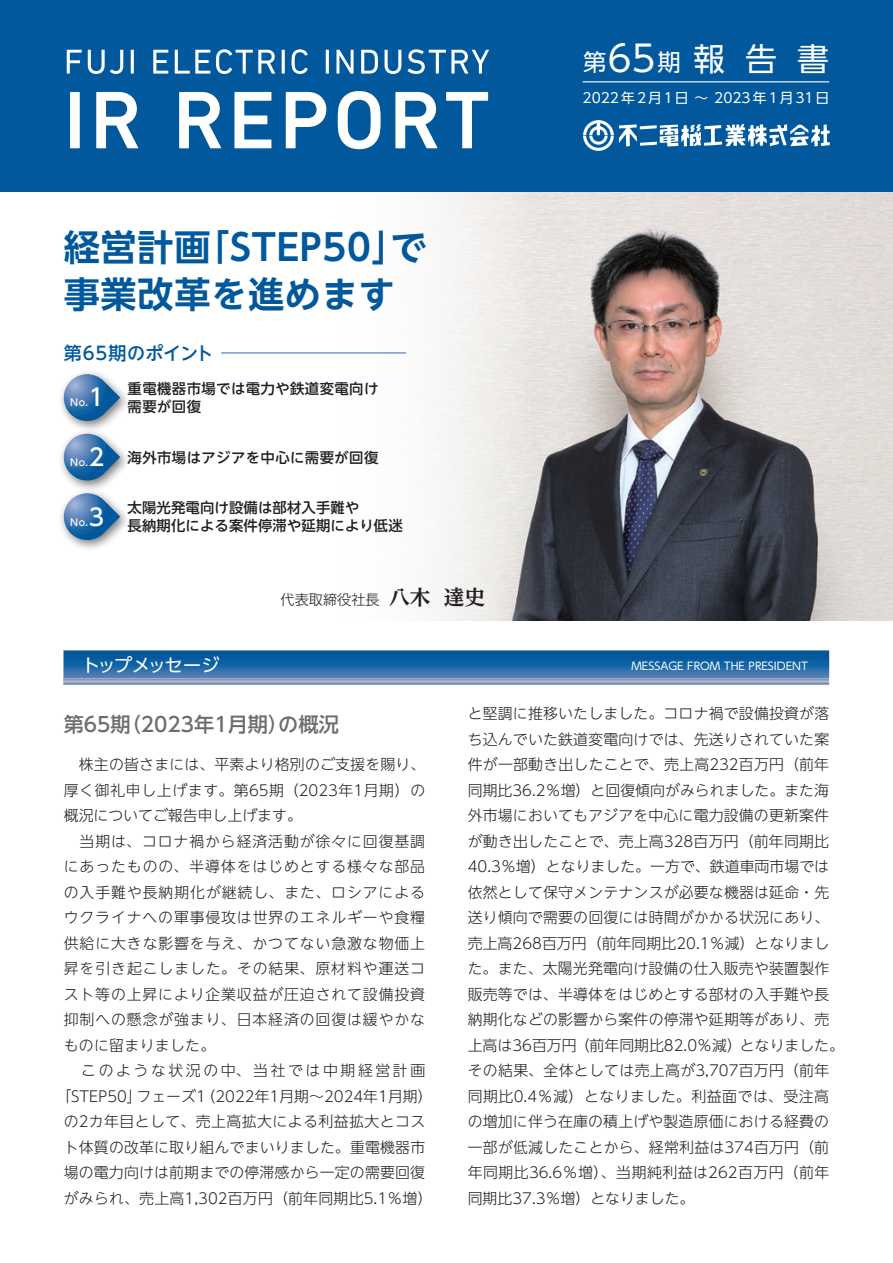
<style>
.page{position:relative;width:893px;height:1263px;background:#fff}
.page>*{position:absolute;margin:0;border:0;box-sizing:border-box;transform-origin:0 0}
.t1{font:700 36.15px/46.8px "UD Shin Go NT Pro De";letter-spacing:.02em;color:#01589c}
.t2{font:31.95px "UD Shin Go Pro";color:#fff}
.t3{font:500 23.4px "UD Shin Go NT Pro";color:#fff}
.t4{font:500 20.25px "UD Shin Go NT Pro";color:#6c6d70}
.t5{font:500 18px "UD Shin Go NT Pro";letter-spacing:.025em;color:#01589c}
.t6{font:18px "UD Shin Go Pro";letter-spacing:-.065em;color:#fff}
.t7{font:300 14.85px/25.5px "UD Shin Go NT Pro";letter-spacing:.015em;color:#231f20}
.t8{font:300 14.85px "UD Shin Go NT Pro";letter-spacing:.06em;color:#231f20}
.t9{font:300 14.85px "UD Shin Go NT Pro";letter-spacing:.045em;color:#231f20}
.t10{font:300 14.85px "UD Shin Go NT Pro";letter-spacing:.175em;color:#231f20}
.t11{font:500 14.4px/18px "UD Shin Go NT Pro";letter-spacing:.03em;color:#231f20}
.t12{font:500 14.4px/18px "UD Shin Go NT Pro";letter-spacing:.01em;color:#231f20}
.t13{font:300 14.1px "UD Shin Go NT Pro";color:#231f20}
.t14{font:13.8px "UD Shin Go Pro";letter-spacing:.13em;color:#fff}
.t15{font:10.65px "UD Shin Go Pro";color:#fff}
.t16{font:500 9.6px "UD Shin Go NT Pro";color:#fff}
.s1{font-family:"UD Reimin Pro";font-weight:700;font-size:20.55px}
.s2{font-size:23.4px}
.s3{font-size:36.15px}
</style>
<div class="page">
<img style="left:323px;top:191px;width:570px;height:430px">
<div style="left:0;top:0;width:893px;height:191px;background:#01589c"></div>
<div style="left:58px;top:368px;width:73px;height:65px;background:#231f20;opacity:.6"></div>
<svg style="left:61px;top:374px;width:43px;height:49px;background:#6692bd"></svg>
<div style="left:58px;top:428px;width:73px;height:65px;background:#231f20;opacity:.6"></div>
<svg style="left:61px;top:434px;width:43px;height:49px;background:#6591bd"></svg>
<div style="left:58px;top:487px;width:73px;height:65px;background:#231f20;opacity:.6"></div>
<svg style="left:61px;top:493px;width:43px;height:49px;background:#6692bd"></svg>
<svg style="left:70px;top:91px;width:418px;height:58px"></svg>
<svg style="left:67px;top:49px;width:422px;height:25px"></svg>
<hr style="left:583px;top:81px;width:246px;height:1px;background:#fff">
<svg style="left:583px;top:120px;width:247px;height:31px"></svg>
<hr style="left:221px;top:352px;width:185px;height:1px;background:#4779b3">
<svg style="left:64px;top:651px;width:765px;height:34px;background:#3573ab"></svg>
<h1 class="t1" style="left:64px;top:223px;width:364px">経営計画「STEP50」で事業改革を進めます</h1>
<p class="t5" style="left:64px;top:338px;width:151px">第65期のポイント</p>
<p class="t16" style="left:70px;top:395px;width:19px">No.</p>
<h3 class="t3" style="left:89px;top:379px;width:17px">1</h3>
<p class="t11" style="left:128px;top:379px;width:252px">重電機器市場では電力や鉄道変電向け需要が回復</p>
<p class="t11" style="left:128px;top:448px;width:252px">海外市場はアジアを中心に需要が回復</p>
<p class="t12" style="left:128px;top:498px;width:277px">太陽光発電向け設備は部材入手難や<br>長納期化による案件停滞や延期により低迷</p>
<p class="t16" style="left:70px;top:455px;width:19px">No.</p>
<h3 class="t3" style="left:89px;top:438px;width:17px">2</h3>
<p class="t16" style="left:70px;top:514px;width:19px">No.</p>
<h3 class="t3" style="left:89px;top:498px;width:17px">3</h3>
<p class="t13" style="left:281px;top:588px;width:206px">代表取締役社長 <span class="s1">八木 達史</span></p>
<h2 class="t2" style="left:583px;top:33px;width:248px"><span class="s2">第</span><span class="s3">65</span><span class="s2">期</span>報 告 書</h2>
<p class="t14" style="left:583px;top:87px;width:248px">2022年2月1日 〜 2023年1月31日</p>
<p class="t6" style="left:82px;top:651px;width:139px">トップメッセージ</p>
<p class="t15" style="left:631px;top:657px;width:178px">MESSAGE FROM THE PRESIDENT</p>
<h3 class="t4" style="left:64px;top:708px;width:277px">第65期（2023年1月期）の概況</h3>
<p class="t7" style="left:468px;top:700px;width:378px">と堅調に推移いたしました。コロナ禍で設備投資が落ち込んでいた鉄道変電向けでは、先送りされていた案件が一部動き出したことで、売上高232百万円（前年同期比36.2％増）と回復傾向がみられました。また海外市場においてもアジアを中心に電力設備の更新案件が動き出したことで、売上高328百万円（前年同期比<br>40.3％増）となりました。一方で、鉄道車両市場では依然として保守メンテナンスが必要な機器は延命・先送り傾向で需要の回復には時間がかかる状況にあり、売上高268百万円（前年同期比20.1％減）となりました。また、太陽光発電向け設備の仕入販売や装置製作販売等では、半導体をはじめとする部材の入手難や長納期化などの影響から案件の停滞や延期等があり、売上高は36百万円（前年同期比82.0％減）となりました。その結果、全体としては売上高が3,707百万円（前年同期比0.4％減）となりました。利益面では、受注高の増加に伴う在庫の積上げや製造原価における経費の一部が低減したことから、経常利益は374百万円（前年同期比36.6％増）、当期純利益は262百万円（前年同期比37.3％増）となりました。</p>
<p class="t7" style="left:64px;top:751px;width:363px">　株主の皆さまには、平素より格別のご支援を賜り、</p>
<p class="t9" style="left:64px;top:778px;width:363px">厚く御礼申し上げます。第65期（2023年1月期）の</p>
<p class="t7" style="left:64px;top:802px;width:240px">概況についてご報告申し上げます。</p>
<p class="t8" style="left:64px;top:829px;width:363px">　当期は、コロナ禍から経済活動が徐々に回復基調</p>
<p class="t8" style="left:64px;top:854px;width:363px">にあったものの、半導体をはじめとする様々な部品</p>
<p class="t8" style="left:64px;top:880px;width:363px">の入手難や長納期化が継続し、また、ロシアによる</p>
<p class="t8" style="left:64px;top:905px;width:363px">ウクライナへの軍事侵攻は世界のエネルギーや食糧</p>
<p class="t8" style="left:64px;top:931px;width:363px">供給に大きな影響を与え、かつてない急激な物価上</p>
<p class="t8" style="left:64px;top:956px;width:363px">昇を引き起こしました。その結果、原材料や運送コ</p>
<p class="t8" style="left:64px;top:982px;width:363px">スト等の上昇により企業収益が圧迫されて設備投資</p>
<p class="t8" style="left:64px;top:1007px;width:363px">抑制への懸念が強まり、日本経済の回復は緩やかな</p>
<p class="t7" style="left:64px;top:1032px;width:153px">ものに留まりました。</p>
<p class="t10" style="left:64px;top:1058px;width:363px">　このような状況の中、当社では中期経営計画</p>
<p class="t7" style="left:56px;top:1083px;width:378px">「STEP50」フェーズ1（2022年1月期～2024年1月期）</p>
<p class="t7" style="left:64px;top:1108px;width:363px">の2カ年目として、売上高拡大による利益拡大とコス</p>
<p class="t7" style="left:64px;top:1134px;width:363px">ト体質の改革に取り組んでまいりました。重電機器市</p>
<p class="t7" style="left:64px;top:1159px;width:363px">場の電力向けは前期までの停滞感から一定の需要回復</p>
<p class="t7" style="left:64px;top:1185px;width:370px">がみられ、売上高1,302百万円（前年同期比5.1％増）</p>
</div>
